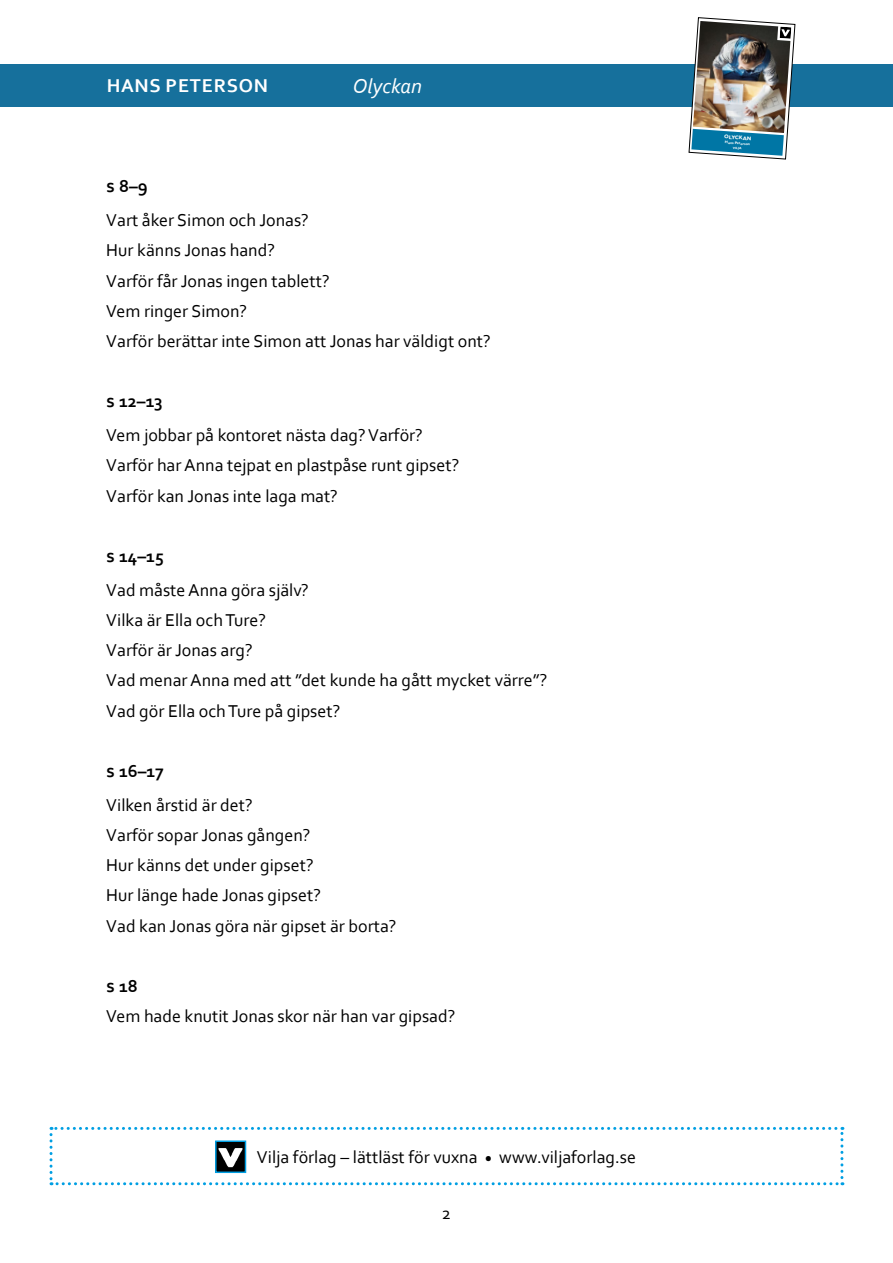
<style>
.page{position:relative;width:893px;height:1263px;background:#fff}
.page>*{position:absolute;margin:0;border:0;box-sizing:border-box;transform-origin:0 0}
.t1{font:italic 21px "Corbel";color:#fff}
.t2{font:700 19.5px "Corbel";letter-spacing:.04em;color:#fff}
.t3{font:18px/30.2px "Corbel";color:#000}
.t4{font:700 18px "Corbel";color:#000}
.t5{font:700 5.25px "Gill Sans";color:#fff}
.t6{font:700 3.6px "Gill Sans";color:#fff}
.t7{font:700 3.15px "Gill Sans";color:#fff}
</style>
<div class="page">
<svg style="left:50px;top:1127px;width:793px;height:58px"></svg>
<img style="left:218px;top:1143px;width:25px;height:27px">
<div style="left:215px;top:1140px;width:31px;height:33px;border:2px solid #009fe3"></div>
<div style="left:0;top:64px;width:893px;height:42px;background:#16709c"></div>
<img style="left:689px;top:17px;width:106px;height:142px">
<p class="t2" style="left:107px;top:74px;width:163px">HANS PETERSON</p>
<p class="t1" style="left:353px;top:73px;width:71px">Olyckan</p>
<p class="t4" style="left:106px;top:175px;width:43px">s 8–9</p>
<p class="t3" style="left:106px;top:205px;width:386px">Vart åker Simon och Jonas?<br>Hur känns Jonas hand?<br>Varför får Jonas ingen tablett?<br>Vem ringer Simon?<br>Varför berättar inte Simon att Jonas har väldigt ont?</p>
<p class="t4" style="left:106px;top:390px;width:58px">s 12–13</p>
<p class="t3" style="left:106px;top:420px;width:355px">Vem jobbar på kontoret nästa dag? Varför?<br>Varför har Anna tejpat en plastpåse runt gipset?<br>Varför kan Jonas inte laga mat?</p>
<p class="t4" style="left:106px;top:545px;width:59px">s 14–15</p>
<p class="t3" style="left:106px;top:575px;width:443px">Vad måste Anna göra själv?<br>Vilka är Ella och Ture?<br>Varför är Jonas arg?<br>Vad menar Anna med att ”det kunde ha gått mycket värre”?<br>Vad gör Ella och Ture på gipset?</p>
<p class="t4" style="left:106px;top:760px;width:59px">s 16–17</p>
<p class="t3" style="left:106px;top:790px;width:292px">Vilken årstid är det?<br>Varför sopar Jonas gången?<br>Hur känns det under gipset?<br>Hur länge hade Jonas gipset?<br>Vad kan Jonas göra när gipset är borta?</p>
<p class="t4" style="left:106px;top:974px;width:33px">s 18</p>
<p class="t3" style="left:106px;top:1000px;width:351px">Vem hade knutit Jonas skor när han var gipsad?</p>
<p class="t3" style="left:257px;top:1141px;width:381px">Vilja förlag – lättläst för vuxna <sub>•</sub> www.viljaforlag.se</p>
<p class="t3" style="left:442px;top:1197px;width:11px">2</p>
<p class="t5" style="left:725px;top:133px;width:29px;rotate:4deg">OLYCKAN</p>
<p class="t6" style="left:725px;top:140px;width:27px;rotate:4deg">Hans Peterson</p>
<p class="t7" style="left:733px;top:146px;width:10px;rotate:4deg">VILJA</p>
</div>
